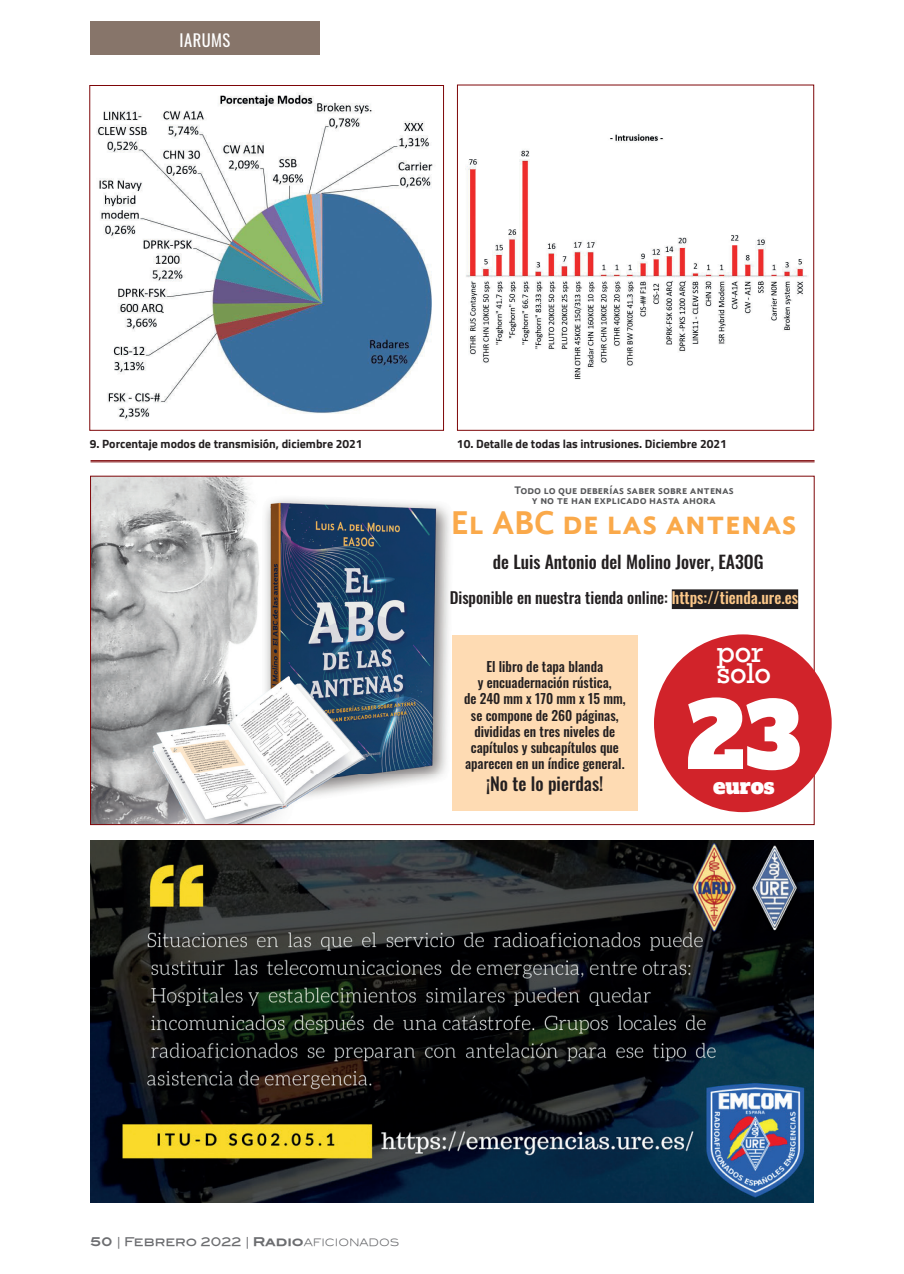
<style>
.page{position:relative;width:904px;height:1274px;background:#fff}
.page>*{position:absolute;margin:0;border:0;box-sizing:border-box;transform-origin:0 0}
.t1{font:89.55px "Alfa Slab One";color:#fff}
.t2{font:700 33.9px "Gandhi Sans";color:#faa94a}
.t3{font:27px/21px "Rockwell";letter-spacing:-.015em;color:#fff}
.t4{font:20.85px "Alfa Slab One";color:#fff}
.t5{font:500 18px "Oswald";color:#231f20}
.t6{font:500 17.55px "Oswald";color:#231f20}
.t7{font:16.5px "Oswald";letter-spacing:.03em;color:#fff}
.t8{font:500 15.75px "Oswald";color:#231f20}
.t9{font:500 13.5px/16.2px "Oswald";color:#231f20;text-align:center}
.t10{font:700 12px "Titillium";color:#231f20}
.t11{font:12px "Blair Md ITCTT Medium";color:#6c6d70}
.t12{font:700 11.25px/10.6px "Gandhi Sans";color:#57585a;text-align:center}
.s1{color:#fdc889}
.s2{font-family:"Blair ITCTT Bold"}
.s3{font-family:"Bitter"}
.s4{font-family:"Blair ITCTT Light"}
</style>
<div class="page">
<div style="left:90px;top:22px;width:230px;height:33px;background:#87756a"></div>
<img style="left:96px;top:92px;width:337px;height:329px">
<div style="left:89px;top:85px;width:355px;height:346px;border:1px solid #7e0608"></div>
<img style="left:465px;top:134px;width:342px;height:245px">
<div style="left:457px;top:85px;width:357px;height:346px;border:1px solid #7e0608"></div>
<img style="left:90px;top:841px;width:724px;height:361px">
<img style="left:92px;top:478px;width:358px;height:345px">
<div style="left:654px;top:634px;width:178px;height:178px;background:#d1232a;border-radius:50%"></div>
<div style="left:672px;top:589px;width:126px;height:20px;background:#231f20"></div>
<div style="left:452px;top:635px;width:186px;height:176px;background:#fedbb3"></div>
<hr style="left:91px;top:460px;width:723px;height:1px;background:#7e0608">
<hr style="left:91px;top:462px;width:723px;height:1px;background:#7e0608">
<p class="t7" style="left:179px;top:26px;width:52px">IARUMS</p>
<p class="t10" style="left:90px;top:435px;width:274px">9. Porcentaje modos de transmisión, diciembre 2021</p>
<p class="t10" style="left:457px;top:435px;width:271px">10. Detalle de todas las intrusiones. Diciembre 2021</p>
<p class="t12" style="left:514px;top:484px;width:221px">Todo lo que deberías saber sobre antenas y no te han explicado hasta ahora</p>
<h2 class="t2" style="left:451px;top:503px;width:347px">El ABC de las antenas</h2>
<p class="t6" style="left:493px;top:546px;width:272px">de Luis Antonio del Molino Jover, EA3OG</p>
<p class="t8" style="left:450px;top:584px;width:350px">Disponible en nuestra tienda online: <span class="s1">https://tienda.ure.es</span></p>
<p class="t9" style="left:464px;top:657px;width:163px">El libro de tapa blanda<br>y encuadernación rústica,<br>de 240 mm x 170 mm x 15 mm, se compone de 260 páginas, divididas en tres niveles de capítulos y subcapítulos que aparecen en un índice general.</p>
<h3 class="t5" style="left:486px;top:767px;width:119px">¡No te lo pierdas!</h3>
<h3 class="t3" style="left:717px;top:642px;width:56px">por solo</h3>
<h1 class="t1" style="left:687px;top:658px;width:115px">23</h1>
<h3 class="t4" style="left:713px;top:768px;width:63px">euros</h3>
<p class="t11" style="left:91px;top:1234px;width:310px"><span class="s2">50</span> <span class="s3">|</span> Febrero 2022 <span class="s3">|</span> <span class="s2">Radio</span><span class="s4">AFICIONADOS</span></p>
</div>
